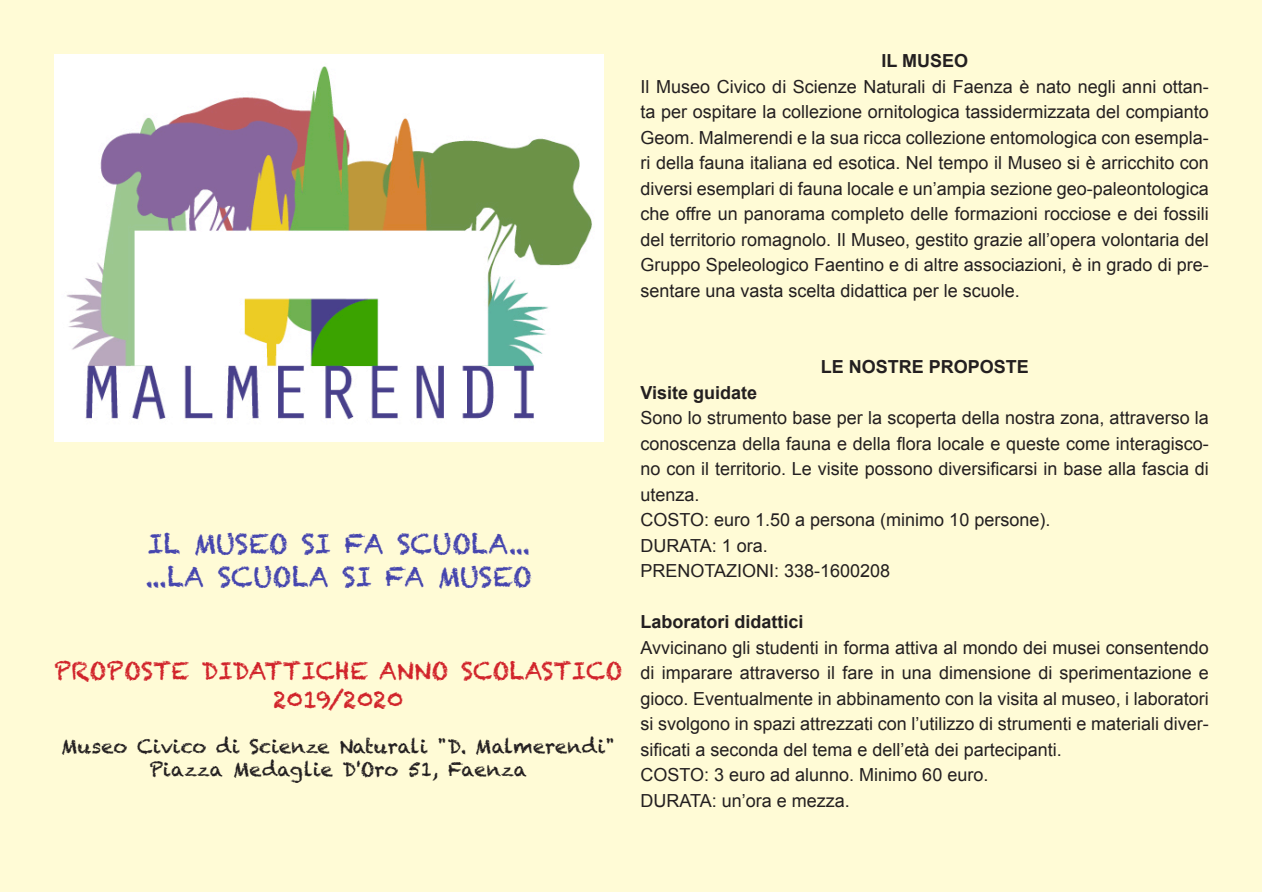
<style>
.page{position:relative;width:1263px;height:893px;background:#fff}
.page>*{position:absolute;margin:0;border:0;box-sizing:border-box;transform-origin:0 0}
.t1{font:27px "Chalkduster";color:#4545ae}
.t2{font:24px/28.8px "Chalkduster";color:#d1232a;text-align:center}
.t3{font:19.5px "Chalkduster";color:#231f20}
.t4{font:18px/25.5px "Arial";color:#231f20;text-align:justify}
.t5{font:700 18px "Arial";color:#231f20}
</style>
<div class="page">
<div style="left:1px;top:1px;width:1261px;height:891px;background:#fffbd6"></div>
<img style="left:54px;top:54px;width:549px;height:387px">
<p class="t5" style="left:881px;top:49px;width:88px">IL MUSEO</p>
<p class="t4" style="left:640px;top:74px;width:570px">Il Museo Civico di Scienze Naturali di Faenza è nato negli anni ottan&shy;ta per ospitare la collezione ornitologica tassidermizzata del compianto Geom. Malmerendi e la sua ricca collezione entomologica con esempla&shy;ri della fauna italiana ed esotica. Nel tempo il Museo si è arricchito con diversi esemplari di fauna locale e un’ampia sezione geo-paleontologica che offre un panorama completo delle formazioni rocciose e dei fossili del territorio romagnolo. Il Museo, gestito grazie all’opera volontaria del Gruppo Speleologico Faentino e di altre associazioni, è in grado di pre&shy;sentare una vasta scelta didattica per le scuole.</p>
<p class="t1" style="left:147px;top:528px;width:385px">IL MUSEO SI FA SCUOLA...</p>
<p class="t1" style="left:144px;top:560px;width:389px">...LA SCUOLA SI FA MUSEO</p>
<p class="t2" style="left:54px;top:656px;width:570px">PROPOSTE DIDATTICHE ANNO SCOLASTICO<br>2019/2020</p>
<p class="t3" style="left:61px;top:735px;width:555px">Museo Civico di Scienze Naturali "D. Malmerendi"</p>
<p class="t3" style="left:149px;top:758px;width:379px">Piazza Medaglie D'Oro 51, Faenza</p>
<p class="t5" style="left:821px;top:355px;width:210px">LE NOSTRE PROPOSTE</p>
<p class="t5" style="left:640px;top:380px;width:118px">Visite guidate</p>
<p class="t4" style="left:640px;top:405px;width:570px">Sono lo strumento base per la scoperta della nostra zona, attraverso la conoscenza della fauna e della flora locale e queste come interagisco&shy;no con il territorio. Le visite possono diversificarsi in base alla fascia di utenza.</p>
<p class="t4" style="left:640px;top:507px;width:411px">COSTO: euro 1.50 a persona (minimo 10 persone).</p>
<p class="t4" style="left:640px;top:533px;width:129px">DURATA: 1 ora.</p>
<p class="t4" style="left:640px;top:558px;width:251px">PRENOTAZIONI: 338-1600208</p>
<p class="t5" style="left:640px;top:610px;width:165px">Laboratori didattici</p>
<p class="t4" style="left:640px;top:635px;width:570px">Avvicinano gli studenti in forma attiva al mondo dei musei consentendo di imparare attraverso il fare in una dimensione di sperimentazione e gioco. Eventualmente in abbinamento con la visita al museo, i laboratori si svolgono in spazi attrezzati con l’utilizzo di strumenti e materiali diver&shy;sificati a seconda del tema e dell’età dei partecipanti.</p>
<p class="t4" style="left:640px;top:762px;width:349px">COSTO: 3 euro ad alunno. Minimo 60 euro.</p>
<p class="t4" style="left:640px;top:788px;width:211px">DURATA: un’ora e mezza.</p>
</div>
